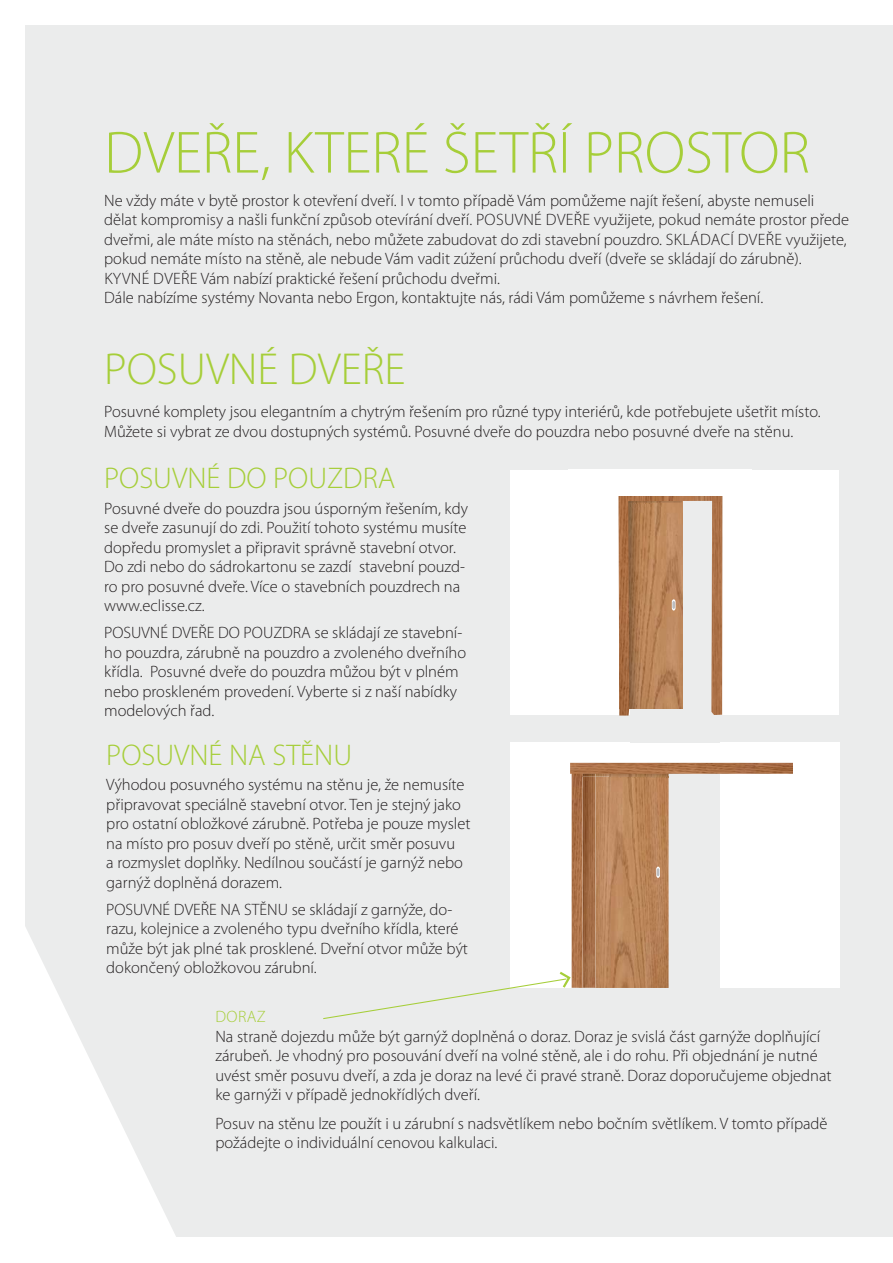
<style>
.page{position:relative;width:893px;height:1263px;background:#fff}
.page>*{position:absolute;margin:0;border:0;box-sizing:border-box;transform-origin:0 0}
.t1{font:300 60px "Myriad Pro";color:#a6ce39}
.t2{font:300 45px "Myriad Pro";color:#a6ce39}
.t3{font:300 30px "Myriad Pro";color:#a6ce39}
.t4{font:300 16.5px/19.5px "Myriad Pro";color:#231f20}
.t5{font:300 16.5px "Myriad Pro";letter-spacing:.02em;color:#a6ce39}
</style>
<div class="page">
<div style="left:26px;top:26px;width:867px;height:1211px;background:#ebecec"></div>
<svg style="left:25px;top:874px;width:151px;height:363px"></svg>
<div style="left:510px;top:470px;width:120px;height:244px;background:#fff"></div>
<div style="left:719px;top:470px;width:119px;height:244px;background:#fff"></div>
<img style="left:619px;top:496px;width:103px;height:219px">
<div style="left:568px;top:470px;width:184px;height:26px;background:#fff"></div>
<div style="left:570px;top:743px;width:223px;height:28px;background:#fff"></div>
<div style="left:510px;top:742px;width:120px;height:245px;background:#fff"></div>
<div style="left:720px;top:743px;width:120px;height:245px;background:#fff"></div>
<img style="left:595px;top:777px;width:74px;height:211px">
<svg style="left:656px;top:867px;width:4px;height:11px"></svg>
<img style="left:610px;top:777px;width:59px;height:1px">
<img style="left:595px;top:774px;width:74px;height:3px">
<img style="left:584px;top:777px;width:11px;height:211px">
<img style="left:583px;top:777px;width:1px;height:211px">
<svg style="left:583px;top:774px;width:12px;height:3px"></svg>
<img style="left:571px;top:774px;width:12px;height:214px">
<img style="left:570px;top:762px;width:223px;height:12px">
<svg style="left:323px;top:969px;width:249px;height:50px"></svg>
<h1 class="t1" style="left:104px;top:130px;width:707px">DVEŘE, KTERÉ ŠETŘÍ PROSTOR</h1>
<p class="t4" style="left:104px;top:192px;width:746px">Ne vždy máte v bytě prostor k otevření dveří. I v tomto případě Vám pomůžeme najít řešení, abyste nemuseli dělat kompromisy a našli funkční způsob otevírání dveří. POSUVNÉ DVEŘE využijete, pokud nemáte prostor přede dveřmi, ale máte místo na stěnách, nebo můžete zabudovat do zdi stavební pouzdro. SKLÁDACÍ DVEŘE využijete, pokud nemáte místo na stěně, ale nebude Vám vadit zúžení průchodu dveří (dveře se skládají do zárubně).<br>KYVNÉ DVEŘE Vám nabízí praktické řešení průchodu dveřmi.<br>Dále nabízíme systémy Novanta nebo Ergon, kontaktujte nás, rádi Vám pomůžeme s návrhem řešení.</p>
<h2 class="t2" style="left:104px;top:351px;width:303px">POSUVNÉ DVEŘE</h2>
<p class="t4" style="left:104px;top:404px;width:718px">Posuvné komplety jsou elegantním a chytrým řešením pro různé typy interiérů, kde potřebujete ušetřit místo.<br>Můžete si vybrat ze dvou dostupných systémů. Posuvné dveře do pouzdra nebo posuvné dveře na stěnu.</p>
<h3 class="t3" style="left:104px;top:467px;width:293px">POSUVNÉ DO POUZDRA</h3>
<p class="t4" style="left:104px;top:500px;width:365px">Posuvné dveře do pouzdra jsou úsporným řešením, kdy se dveře zasunují do zdi. Použití tohoto systému musíte dopředu promyslet a připravit správně stavební otvor.<br>Do zdi nebo do sádrokartonu se zazdí stavební pouzd&shy;ro pro posuvné dveře. Více o stavebních pouzdrech na www.eclisse.cz.</p>
<p class="t4" style="left:104px;top:625px;width:363px">POSUVNÉ DVEŘE DO POUZDRA se skládají ze stavební&shy;ho pouzdra, zárubně na pouzdro a zvoleného dveřního křídla. Posuvné dveře do pouzdra můžou být v plném nebo proskleném provedení. Vyberte si z naší nabídky modelových řad.</p>
<h3 class="t3" style="left:106px;top:743px;width:247px">POSUVNÉ NA STĚNU</h3>
<p class="t4" style="left:106px;top:776px;width:366px">Výhodou posuvného systému na stěnu je, že nemusíte připravovat speciálně stavební otvor. Ten je stejný jako pro ostatní obložkové zárubně. Potřeba je pouze myslet na místo pro posuv dveří po stěně, určit směr posuvu<br>a rozmyslet doplňky. Nedílnou součástí je garnýž nebo garnýž doplněná dorazem.</p>
<p class="t4" style="left:106px;top:901px;width:363px">POSUVNÉ DVEŘE NA STĚNU se skládají z garnýže, do&shy;razu, kolejnice a zvoleného typu dveřního křídla, které může být jak plné tak prosklené. Dveřní otvor může být dokončený obložkovou zárubní.</p>
<p class="t5" style="left:216px;top:1010px;width:51px">DORAZ</p>
<p class="t4" style="left:215px;top:1028px;width:618px">Na straně dojezdu může být garnýž doplněná o doraz. Doraz je svislá část garnýže doplňující zárubeň. Je vhodný pro posouvání dveří na volné stěně, ale i do rohu. Při objednání je nutné uvést směr posuvu dveří, a zda je doraz na levé či pravé straně. Doraz doporučujeme objednat ke garnýži v případě jednokřídlých dveří.</p>
<p class="t4" style="left:215px;top:1115px;width:614px">Posuv na stěnu lze použít i u zárubní s nadsvětlíkem nebo bočním světlíkem. V tomto případě požádejte o individuální cenovou kalkulaci.</p>
</div>
